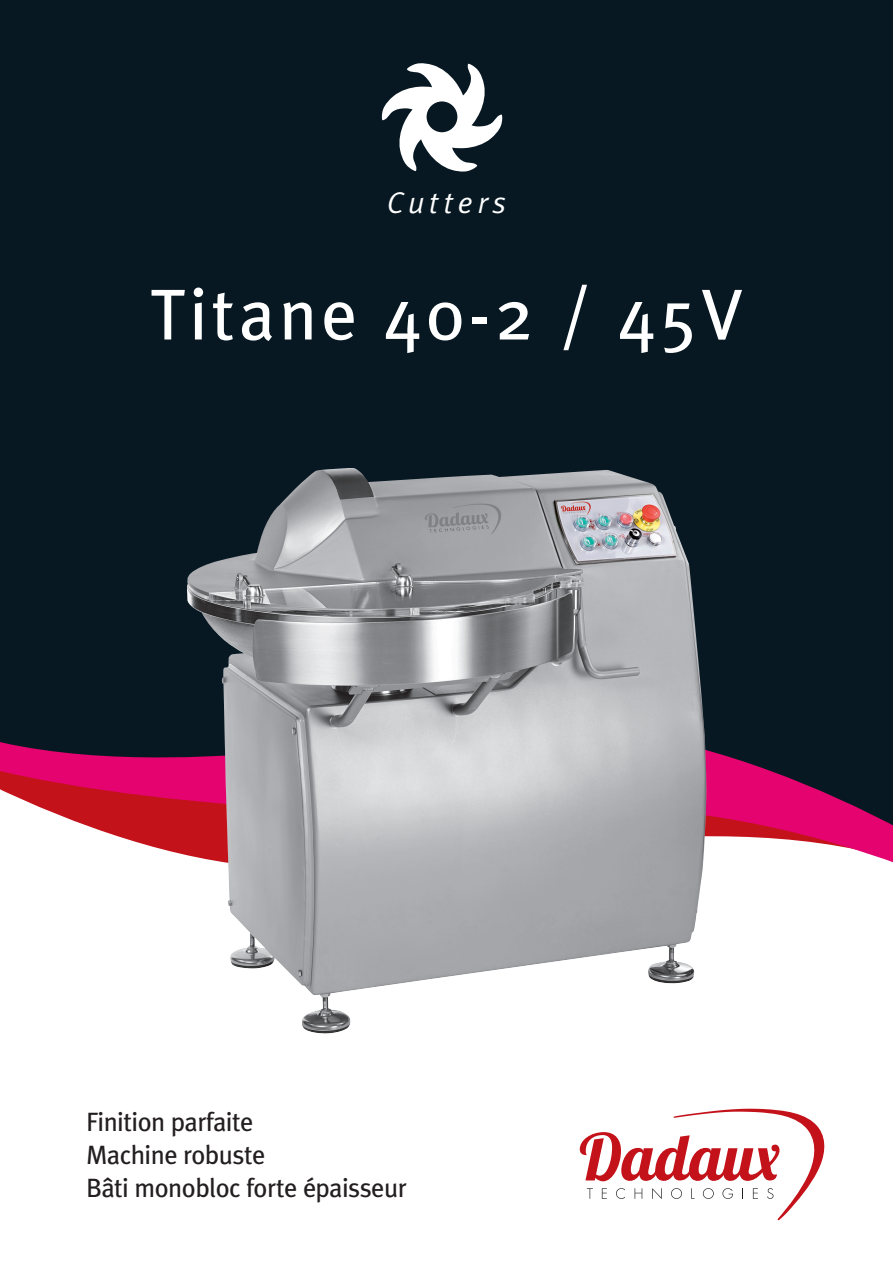
<style>
.page{position:relative;width:893px;height:1263px;background:#fff}
.page>*{position:absolute;margin:0;border:0;box-sizing:border-box;transform-origin:0 0}
.t1{font:72px "Meta Plus";letter-spacing:.055em;color:#fff}
.t2{font:italic 30px "Meta Plus Normal";letter-spacing:.16em;color:#fff}
.t3{font:26.4px/33px "Meta Plus";letter-spacing:-.02em;color:#231f20}
</style>
<div class="page">
<div style="left:0;top:0;width:893px;height:639px;background:#071822"></div>
<svg style="left:382px;top:63px;width:120px;height:109px"></svg>
<svg style="left:580px;top:1109px;width:245px;height:111px"></svg>
<svg style="left:0;top:639px;width:893px;height:224px;background:#64304c"></svg>
<img style="left:186px;top:468px;width:521px;height:566px">
<p class="t2" style="left:387px;top:190px;width:120px">Cutters</p>
<h1 class="t1" style="left:150px;top:287px;width:594px">Titane 40-2 / 45V</h1>
<p class="t3" style="left:86px;top:1107px;width:322px">Finition parfaite<br>Machine robuste<br>Bâti monobloc forte épaisseur</p>
</div>
